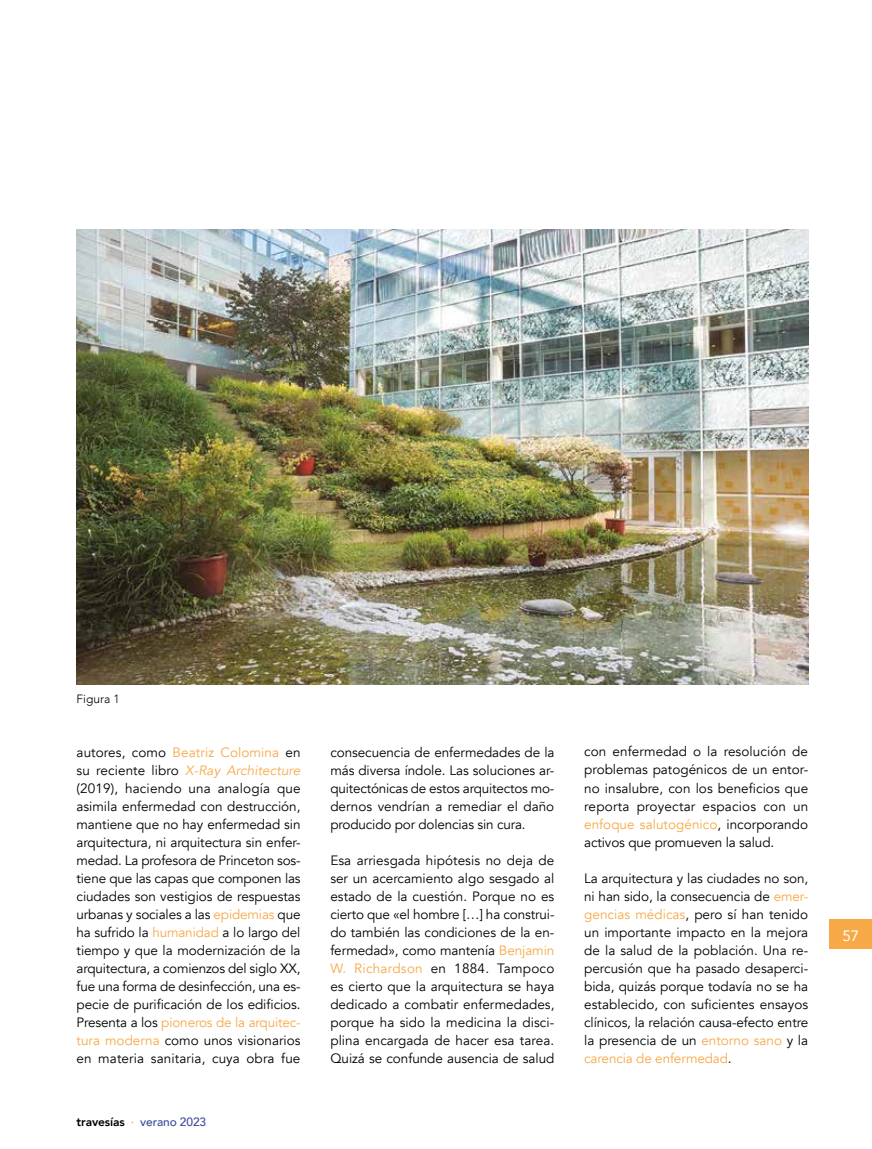
<style>
.page{position:relative;width:872px;height:1149px;background:#fff}
.page>*{position:absolute;margin:0;border:0;box-sizing:border-box;transform-origin:0 0}
.t1{font:15px "Avenir";color:#fff}
.t2{font:13.5px/18px "Avenir";color:#000;text-align:justify}
.t3{font:500 12px "Avenir";letter-spacing:-.01em;color:#3c4999}
.t4{font:300 12px "Avenir";color:#000}
.s1{color:#f7a948}
.s2{font-style:italic;color:#f7a948}
.s3{font-weight:800;color:#000}
</style>
<div class="page">
<div style="left:829px;top:918px;width:43px;height:30px;background:#f7a948"></div>
<img style="left:77px;top:230px;width:731px;height:454px">
<p class="t4" style="left:77px;top:691px;width:45px">Figura 1</p>
<p class="t2" style="left:77px;top:743px;width:226px">autores, como <span class="s1">Beatriz Colomina</span> en su reciente libro <span class="s2">X-Ray Architecture </span>(2019), haciendo una analogía que asimila enfermedad con destrucción, mantiene que no hay enfermedad sin arquitectura, ni arquitectura sin enfer&shy;medad. La profesora de Princeton sos&shy;tiene que las capas que componen las ciudades son vestigios de respuestas urbanas y sociales a las <span class="s1">epidemias</span> que ha sufrido la <span class="s1">humanidad</span> a lo largo del tiempo y que la modernización de la arquitectura, a comienzos del siglo XX, fue una forma de desinfección, una es&shy;pecie de purificación de los edificios.<br>Presenta a los <span class="s1">pioneros de la arquitec&shy;tura moderna</span> como unos visionarios en materia sanitaria, cuya obra fue</p>
<p class="t2" style="left:330px;top:743px;width:226px">consecuencia de enfermedades de la más diversa índole. Las soluciones ar&shy;quitectónicas de estos arquitectos mo&shy;dernos vendrían a remediar el daño producido por dolencias sin cura.</p>
<p class="t2" style="left:330px;top:851px;width:226px">Esa arriesgada hipótesis no deja de ser un acercamiento algo sesgado al estado de la cuestión. Porque no es cierto que «el hombre […] ha construi&shy;do también las condiciones de la en&shy;fermedad», como mantenía <span class="s1">Benjamin W. Richardson</span> en 1884. Tampoco es cierto que la arquitectura se haya dedicado a combatir enfermedades, porque ha sido la medicina la disci&shy;plina encargada de hacer esa tarea.<br>Quizá se confunde ausencia de salud</p>
<p class="t3" style="left:77px;top:1110px;width:131px"><span class="s3">travesías</span> <span class="s1">·</span> verano 2023</p>
<p class="t2" style="left:584px;top:742px;width:226px">con enfermedad o la resolución de problemas patogénicos de un entor&shy;no insalubre, con los beneficios que reporta proyectar espacios con un <span class="s1">enfoque salutogénico</span>, incorporando activos que promueven la salud.</p>
<p class="t2" style="left:584px;top:868px;width:226px">La arquitectura y las ciudades no son, ni han sido, la consecuencia de <span class="s1">emer&shy;gencias médicas</span>, pero sí han tenido un importante impacto en la mejora de la salud de la población. Una re&shy;percusión que ha pasado desaperci&shy;bida, quizás porque todavía no se ha establecido, con suficientes ensayos clínicos, la relación causa-efecto entre la presencia de un <span class="s1">entorno sano</span> y la <span class="s1">carencia de enfermedad</span>.</p>
<p class="t1" style="left:842px;top:923px;width:18px">57</p>
</div>
